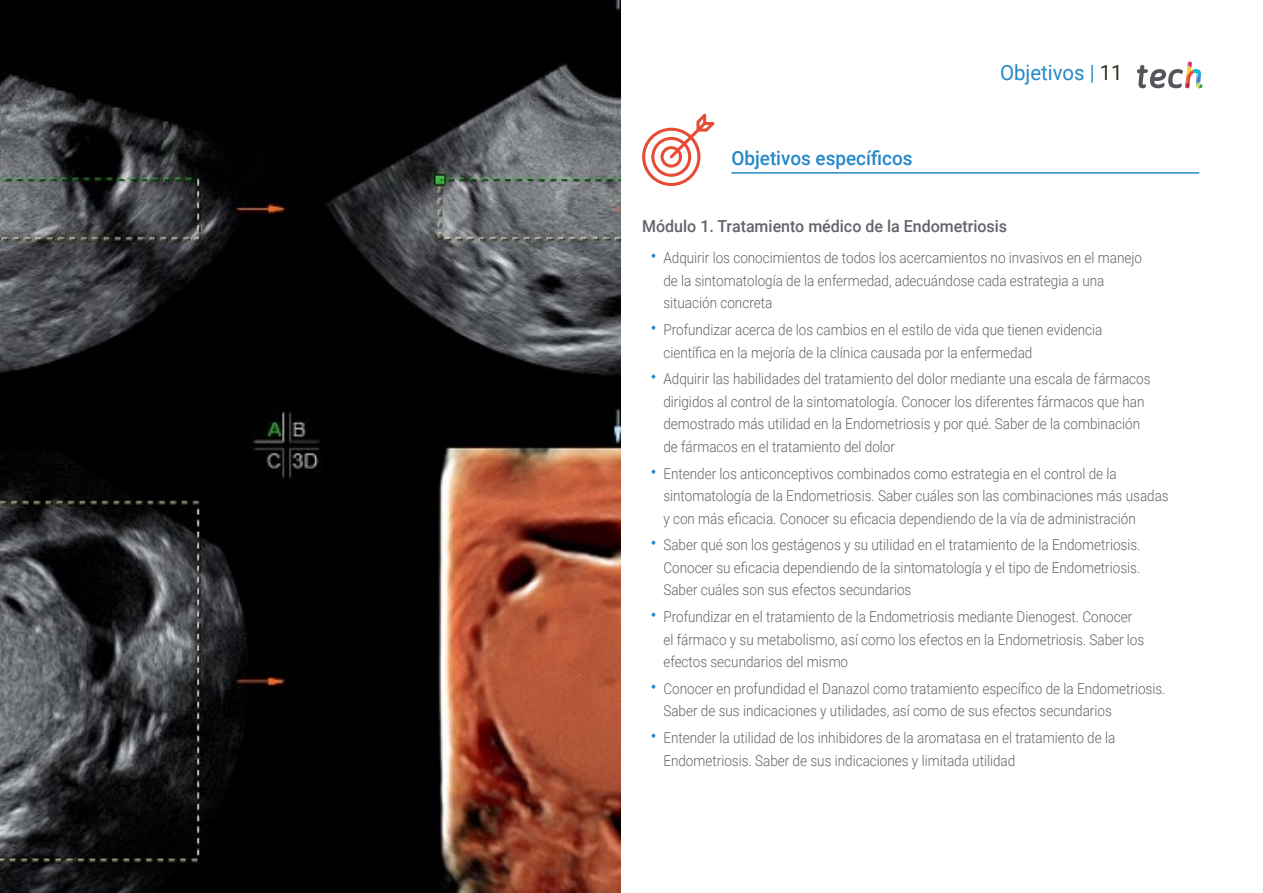
<style>
.page{position:relative;width:1263px;height:893px;background:#fff}
.page>*{position:absolute;margin:0;border:0;box-sizing:border-box;transform-origin:0 0}
.t1{font:21px "Roboto";color:#2488c9}
.t2{font:500 19.5px "Roboto";color:#2488c9}
.t3{font:500 16.5px "Roboto";color:#61646a}
.t4{font:300 15px/22.5px "Roboto";color:#61646a;scale:.9 1}
.s1{color:#312e20}
</style>
<div class="page">
<svg style="left:642px;top:114px;width:72px;height:72px"></svg>
<hr style="left:731px;top:173px;width:468px;height:1px;background:#2488c9">
<svg style="left:1137px;top:62px;width:65px;height:27px"></svg>
<img style="left:0;top:0;width:621px;height:893px">
<h2 class="t2" style="left:731px;top:144px;width:183px">Objetivos específicos</h2>
<h1 class="t1" style="left:1000px;top:57px;width:124px">Objetivos | <span class="s1">11</span></h1>
<p class="t3" style="left:642px;top:215px;width:366px">Módulo 1. Tratamiento médico de la Endometriosis</p>
<p class="t4" style="left:663px;top:246px;width:533px">Adquirir los conocimientos de todos los acercamientos no invasivos en el manejo de la sintomatología de la enfermedad, adecuándose cada estrategia a una situación concreta</p>
<p class="t4" style="left:663px;top:318px;width:489px">Profundizar acerca de los cambios en el estilo de vida que tienen evidencia científica en la mejoría de la clínica causada por la enfermedad</p>
<p class="t4" style="left:663px;top:367px;width:543px">Adquirir las habilidades del tratamiento del dolor mediante una escala de fármacos dirigidos al control de la sintomatología. Conocer los diferentes fármacos que han demostrado más utilidad en la Endometriosis y por qué. Saber de la combinación de fármacos en el tratamiento del dolor</p>
<p class="t4" style="left:663px;top:462px;width:563px">Entender los anticonceptivos combinados como estrategia en el control de la sintomatología de la Endometriosis. Saber cuáles son las combinaciones más usadas y con más eficacia. Conocer su eficacia dependiendo de la vía de administración</p>
<p class="t4" style="left:663px;top:533px;width:532px;text-align:justify">Saber qué son los gestágenos y su utilidad en el tratamiento de la Endometriosis.<br>Conocer su eficacia dependiendo de la sintomatología y el tipo de Endometriosis.<br>Saber cuáles son sus efectos secundarios</p>
<p class="t4" style="left:663px;top:605px;width:536px">Profundizar en el tratamiento de la Endometriosis mediante Dienogest. Conocer el fármaco y su metabolismo, así como los efectos en la Endometriosis. Saber los efectos secundarios del mismo</p>
<p class="t4" style="left:663px;top:677px;width:559px">Conocer en profundidad el Danazol como tratamiento específico de la Endometriosis.<br>Saber de sus indicaciones y utilidades, así como de sus efectos secundarios</p>
<p class="t4" style="left:663px;top:726px;width:504px">Entender la utilidad de los inhibidores de la aromatasa en el tratamiento de la<br>Endometriosis. Saber de sus indicaciones y limitada utilidad</p>
</div>
